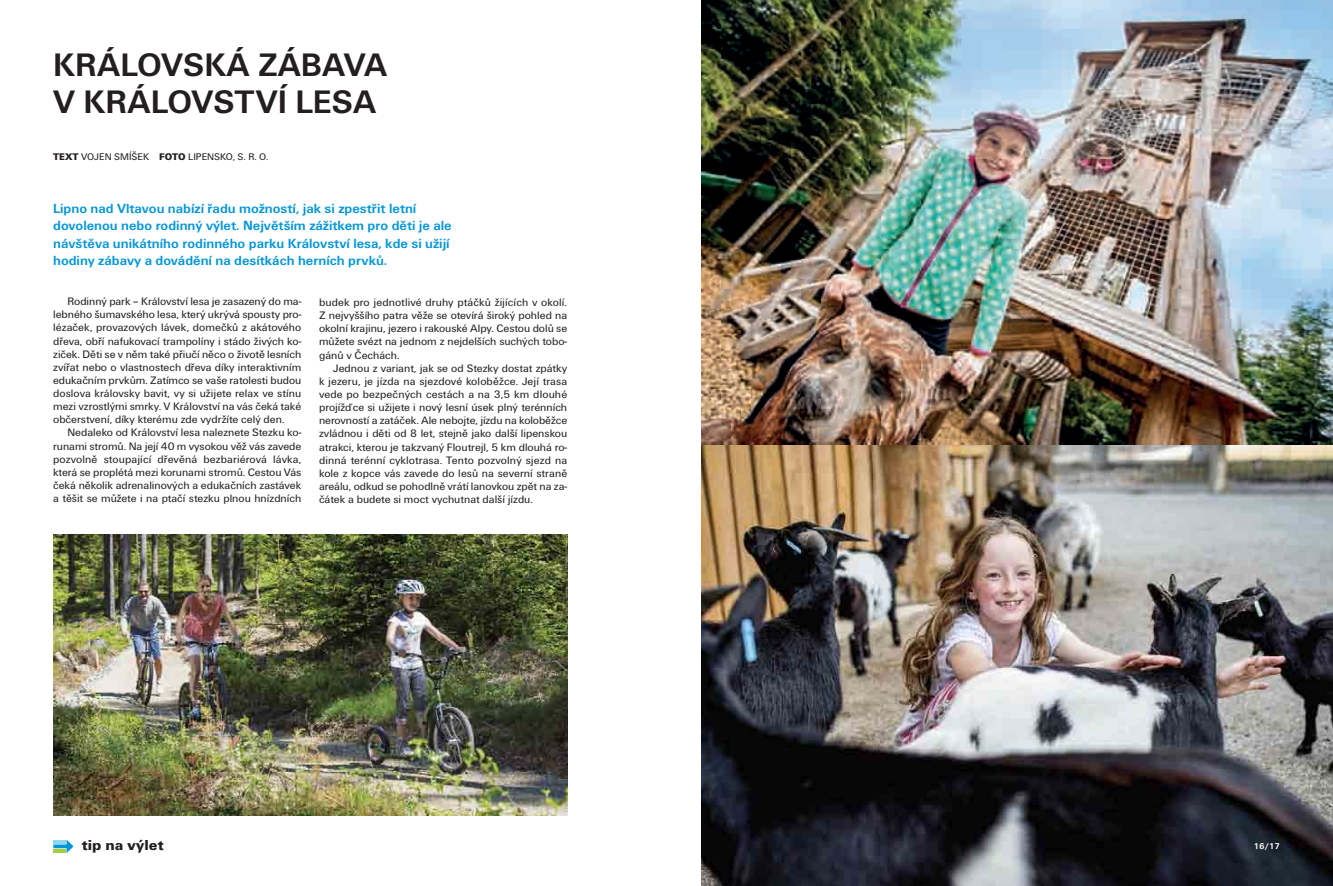
<style>
.page{position:relative;width:1333px;height:886px;background:#fff}
.page>*{position:absolute;margin:0;border:0;box-sizing:border-box;transform-origin:0 0}
.t1{font:700 33.75px/37.5px "Unitus TEE";color:#231f20}
.t2{font:15px "Unitus TEE Blac";color:#231f20}
.t3{font:700 13.75px/17.5px "Unitus TEE";color:#0095d9}
.t4{font:11.25px/13.1px "Unitus TEE";color:#231f20;text-align:justify}
.t5{font:10px "Unitus TEE";color:#231f20}
.t6{font:700 8.75px "Unitus TEE";color:#fff}
.s1{font-family:"Unitus TEE Blac"}
</style>
<div class="page">
<img style="left:702px;top:446px;width:630px;height:440px">
<img style="left:53px;top:535px;width:514px;height:280px">
<img style="left:702px;top:0;width:630px;height:444px">
<svg style="left:53px;top:839px;width:20px;height:14px"></svg>
<h1 class="t1" style="left:53px;top:45px;width:335px">KRÁLOVSKÁ ZÁBAVA<br>V KRÁLOVSTVÍ LESA</h1>
<p class="t5" style="left:53px;top:151px;width:217px"><span class="s1">TEXT</span> VOJEN SMÍŠEK <span class="s1">FOTO</span> LIPENSKO, S. R. O.</p>
<p class="t3" style="left:53px;top:199px;width:400px">Lipno nad Vltavou nabízí řadu možností, jak si zpestřit letní dovolenou nebo rodinný výlet. Největším zážitkem pro děti je ale návštěva unikátního rodinného parku Království lesa, kde si užijí hodiny zábavy a dovádění na desítkách herních prvků.</p>
<p class="t4" style="left:53px;top:295px;width:250px;text-indent:14px">Rodinný park – Království lesa je zasazený do ma&shy;lebného šumavského lesa, který ukrývá spousty pro&shy;lézaček, provazových lávek, domečků z akátového dřeva, obří nafukovací trampolíny i stádo živých ko&shy;ziček. Děti se v něm také přiučí něco o životě lesních zvířat nebo o vlastnostech dřeva díky interaktivním edukačním prvkům. Zatímco se vaše ratolesti budou doslova královsky bavit, vy si užijete relax ve stínu mezi vzrostlými smrky. V Království na vás čeká také občerstvení, díky kterému zde vydržíte celý den.</p>
<p class="t4" style="left:53px;top:426px;width:250px;text-indent:14px">Nedaleko od Království lesa naleznete Stezku ko&shy;runami stromů. Na její 40 m vysokou věž vás zavede pozvolně stoupající dřevěná bezbariérová lávka, která se proplétá mezi korunami stromů. Cestou Vás čeká několik adrenalinových a edukačních zastávek a těšit se můžete i na ptačí stezku plnou hnízdních</p>
<p class="t4" style="left:319px;top:296px;width:250px">budek pro jednotlivé druhy ptáčků žijících v okolí.<br>Z nejvyššího patra věže se otevírá široký pohled na okolní krajinu, jezero i rakouské Alpy. Cestou dolů se můžete svézt na jednom z nejdelších suchých tobo&shy;gánů v Čechách.</p>
<p class="t4" style="left:319px;top:361px;width:250px;text-indent:14px">Jednou z variant, jak se od Stezky dostat zpátky k jezeru, je jízda na sjezdové koloběžce. Její trasa vede po bezpečných cestách a na 3,5 km dlouhé projížďce si užijete i nový lesní úsek plný terénních nerovností a zatáček. Ale nebojte, jízdu na koloběžce zvládnou i děti od 8 let, stejně jako další lipenskou atrakci, kterou je takzvaný Floutrejl, 5 km dlouhá ro&shy;dinná terénní cyklotrasa. Tento pozvolný sjezd na kole z kopce vás zavede do lesů na severní straně areálu, odkud se pohodlně vrátí lanovkou zpět na za&shy;čátek a budete si moct vychutnat další jízdu.</p>
<h2 class="t2" style="left:82px;top:836px;width:83px">tip na výlet</h2>
<p class="t6" style="left:1253px;top:841px;width:28px">16/17</p>
</div>
